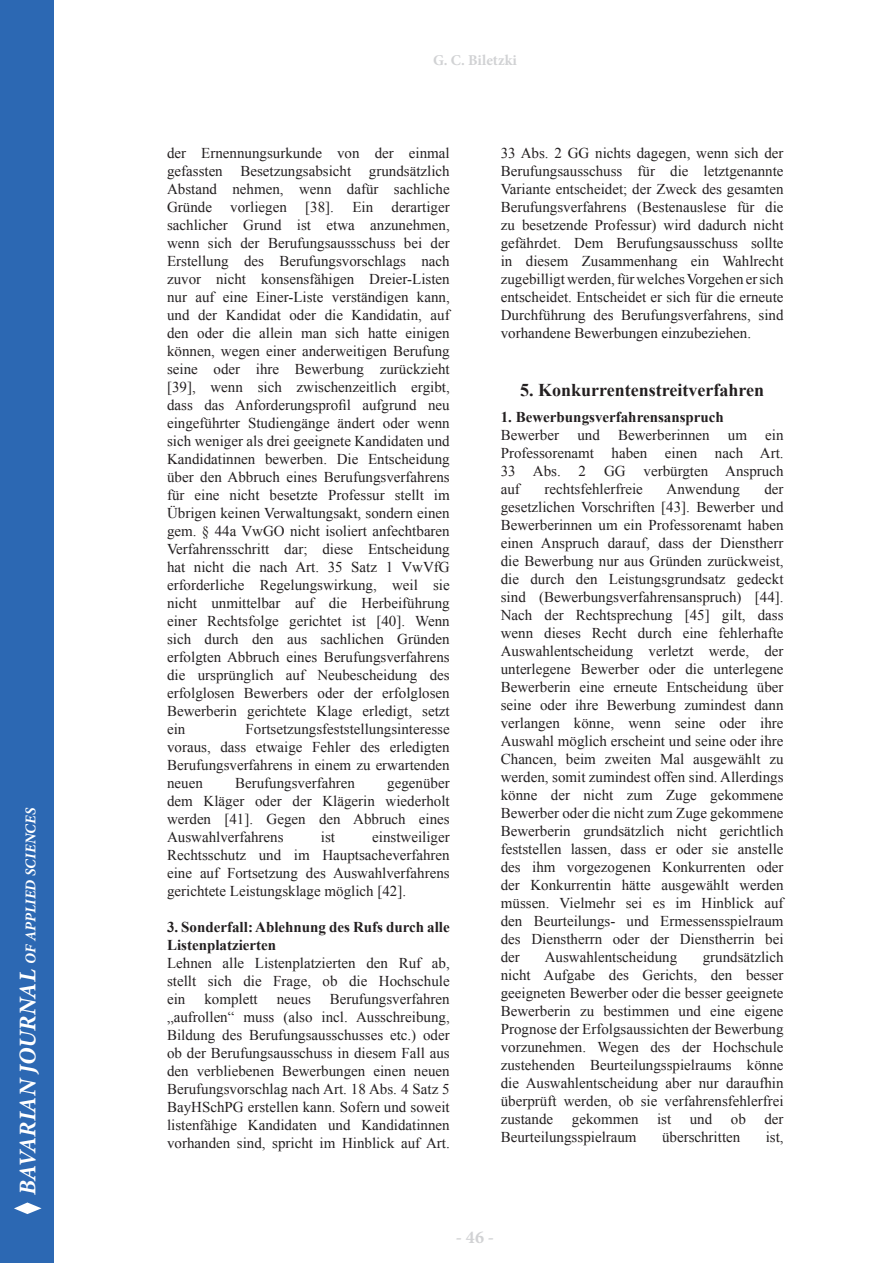
<style>
.page{position:relative;width:893px;height:1263px;background:#fff}
.page>*{position:absolute;margin:0;border:0;box-sizing:border-box;transform-origin:0 0}
.t1{font:700 18px "Times New Roman";color:#231f20}
.t2{font:700 18px "Minion Pro";color:#d1d2d4}
.t3{font:15px/18px "Times New Roman";color:#231f20;text-align:justify}
.t4{font:700 15px/18px "Times New Roman";color:#231f20}
.t5{font:italic 700 15px "Minion Pro";color:#fff}
.t6{font:700 15px "Minion Pro";letter-spacing:.005em;color:#d1d2d4}
.s1{font-size:24px}
</style>
<div class="page">
<div style="left:0;top:0;width:54px;height:1263px;background:#2c68b3"></div>
<svg style="left:14px;top:1202px;width:28px;height:12px"></svg>
<p class="t5" style="left:20px;top:1195px;width:388px;rotate:-90deg"><span class="s1">Bavarian Journal</span> of Applied Sciences</p>
<p class="t6" style="left:433px;top:50px;width:85px">G. C. Biletzki</p>
<p class="t3" style="left:167px;top:144px;width:284px">der Ernennungsurkunde von der einmal gefassten Besetzungsabsicht grundsätzlich Abstand nehmen, wenn dafür sachliche Gründe vorliegen [38]. Ein derartiger sachlicher Grund ist etwa anzunehmen, wenn sich der Berufungsaussschuss bei der Erstellung des Berufungsvorschlags nach zuvor nicht konsensfähigen Dreier-Listen nur auf eine Einer-Liste verständigen kann, und der Kandidat oder die Kandidatin, auf den oder die allein man sich hatte einigen können, wegen einer anderweitigen Berufung seine oder ihre Bewerbung zurückzieht [39], wenn sich zwischenzeitlich ergibt, dass das Anforderungsprofil aufgrund neu eingeführter Studiengänge ändert oder wenn sich weniger als drei geeignete Kandidaten und Kandidatinnen bewerben. Die Entscheidung über den Abbruch eines Berufungsverfahrens für eine nicht besetzte Professur stellt im Übrigen keinen Verwaltungsakt, sondern einen gem. § 44a VwGO nicht isoliert anfechtbaren Verfahrensschritt dar; diese Entscheidung hat nicht die nach Art. 35 Satz 1 VwVfG erforderliche Regelungswirkung, weil sie nicht unmittelbar auf die Herbeiführung einer Rechtsfolge gerichtet ist [40]. Wenn sich durch den aus sachlichen Gründen erfolgten Abbruch eines Berufungsverfahrens die ursprünglich auf Neubescheidung des erfolglosen Bewerbers oder der erfolglosen Bewerberin gerichtete Klage erledigt, setzt ein</p>
<p class="t3" style="left:167px;top:720px;width:284px;text-indent:79px">Fortsetzungsfeststellungsinteresse voraus, dass etwaige Fehler des erledigten Berufungsverfahrens in einem zu erwartenden neuen</p>
<p class="t3" style="left:167px;top:774px;width:284px;text-indent:220px">gegenüber dem Kläger oder der Klägerin wiederholt werden [41]. Gegen den Abbruch eines Auswahlverfahrens</p>
<p class="t3" style="left:235px;top:774px;width:121px">Berufungsverfahren</p>
<p class="t3" style="left:167px;top:828px;width:284px;text-indent:205px">einstweiliger Rechtsschutz und im Hauptsacheverfahren eine auf Fortsetzung des Auswahlverfahrens gerichtete Leistungsklage möglich [42].</p>
<p class="t4" style="left:167px;top:918px;width:284px">3. Sonderfall: Ablehnung des Rufs durch alle<br>Listenplatzierten</p>
<p class="t3" style="left:167px;top:954px;width:284px">Lehnen alle Listenplatzierten den Ruf ab, stellt sich die Frage, ob die Hochschule ein</p>
<p class="t3" style="left:321px;top:828px;width:16px">ist</p>
<p class="t3" style="left:167px;top:990px;width:284px;text-indent:163px">Berufungsverfahren „aufrollen“ muss (also incl. Ausschreibung, Bildung des Berufungsausschusses etc.) oder ob der Berufungsausschuss in diesem Fall aus den verbliebenen Bewerbungen einen neuen Berufungsvorschlag nach Art. 18 Abs. 4 Satz 5<br>BayHSchPG erstellen kann. Sofern und soweit listenfähige Kandidaten und Kandidatinnen vorhanden sind, spricht im Hinblick auf Art.</p>
<p class="t3" style="left:204px;top:990px;width:55px">komplett</p>
<p class="t3" style="left:277px;top:990px;width:36px">neues</p>
<p class="t3" style="left:501px;top:144px;width:284px">33 Abs. 2 GG nichts dagegen, wenn sich der Berufungsausschuss für die letztgenannte Variante entscheidet; der Zweck des gesamten Berufungsverfahrens (Bestenauslese für die zu besetzende Professur) wird dadurch nicht gefährdet. Dem Berufungsausschuss sollte in diesem Zusammenhang ein Wahlrecht zugebilligt werden, für welches Vorgehen er sich entscheidet. Entscheidet er sich für die erneute Durchführung des Berufungsverfahrens, sind vorhandene Bewerbungen einzubeziehen.</p>
<p class="t1" style="left:520px;top:377px;width:245px">5. Konkurrentenstreitverfahren</p>
<p class="t4" style="left:501px;top:408px;width:225px">1. Bewerbungsverfahrensanspruch</p>
<p class="t3" style="left:501px;top:426px;width:284px">Bewerber und Bewerberinnen um ein Professorenamt haben einen nach Art.<br>33 Abs. 2 GG verbürgten Anspruch auf</p>
<p class="t3" style="left:501px;top:480px;width:284px;text-indent:264px">der gesetzlichen Vorschriften [43]. Bewerber und Bewerberinnen um ein Professorenamt haben einen Anspruch darauf, dass der Dienstherr die Bewerbung nur aus Gründen zurückweist, die durch den Leistungsgrundsatz gedeckt sind (Bewerbungsverfahrensanspruch) [44].<br>Nach der Rechtsprechung [45] gilt, dass wenn dieses Recht durch eine fehlerhafte Auswahlentscheidung verletzt werde, der unterlegene Bewerber oder die unterlegene Bewerberin eine erneute Entscheidung über seine oder ihre Bewerbung zumindest dann verlangen könne, wenn seine oder ihre Auswahl möglich erscheint und seine oder ihre Chancen, beim zweiten Mal ausgewählt zu werden, somit zumindest offen sind. Allerdings könne der nicht zum Zuge gekommene Bewerber oder die nicht zum Zuge gekommene Bewerberin grundsätzlich nicht gerichtlich feststellen lassen, dass er oder sie anstelle des ihm vorgezogenen Konkurrenten oder der Konkurrentin hätte ausgewählt werden müssen. Vielmehr sei es im Hinblick auf den Beurteilungs- und Ermessensspielraum des Dienstherrn oder der Dienstherrin bei der</p>
<p class="t3" style="left:544px;top:480px;width:100px">rechtsfehlerfreie</p>
<p class="t3" style="left:666px;top:480px;width:75px">Anwendung</p>
<p class="t3" style="left:501px;top:948px;width:284px;text-indent:202px">grundsätzlich nicht Aufgabe des Gerichts, den besser geeigneten Bewerber oder die besser geeignete Bewerberin zu bestimmen und eine eigene Prognose der Erfolgsaussichten der Bewerbung vorzunehmen. Wegen des der Hochschule zustehenden Beurteilungsspielraums könne die Auswahlentscheidung aber nur daraufhin überprüft werden, ob sie verfahrensfehlerfrei zustande gekommen ist und ob der Beurteilungsspielraum</p>
<p class="t3" style="left:545px;top:948px;width:134px">Auswahlentscheidung</p>
<p class="t3" style="left:662px;top:1128px;width:80px">überschritten</p>
<p class="t3" style="left:766px;top:1128px;width:19px">ist,</p>
<p class="t2" style="left:456px;top:1224px;width:40px">- 46 -</p>
</div>
